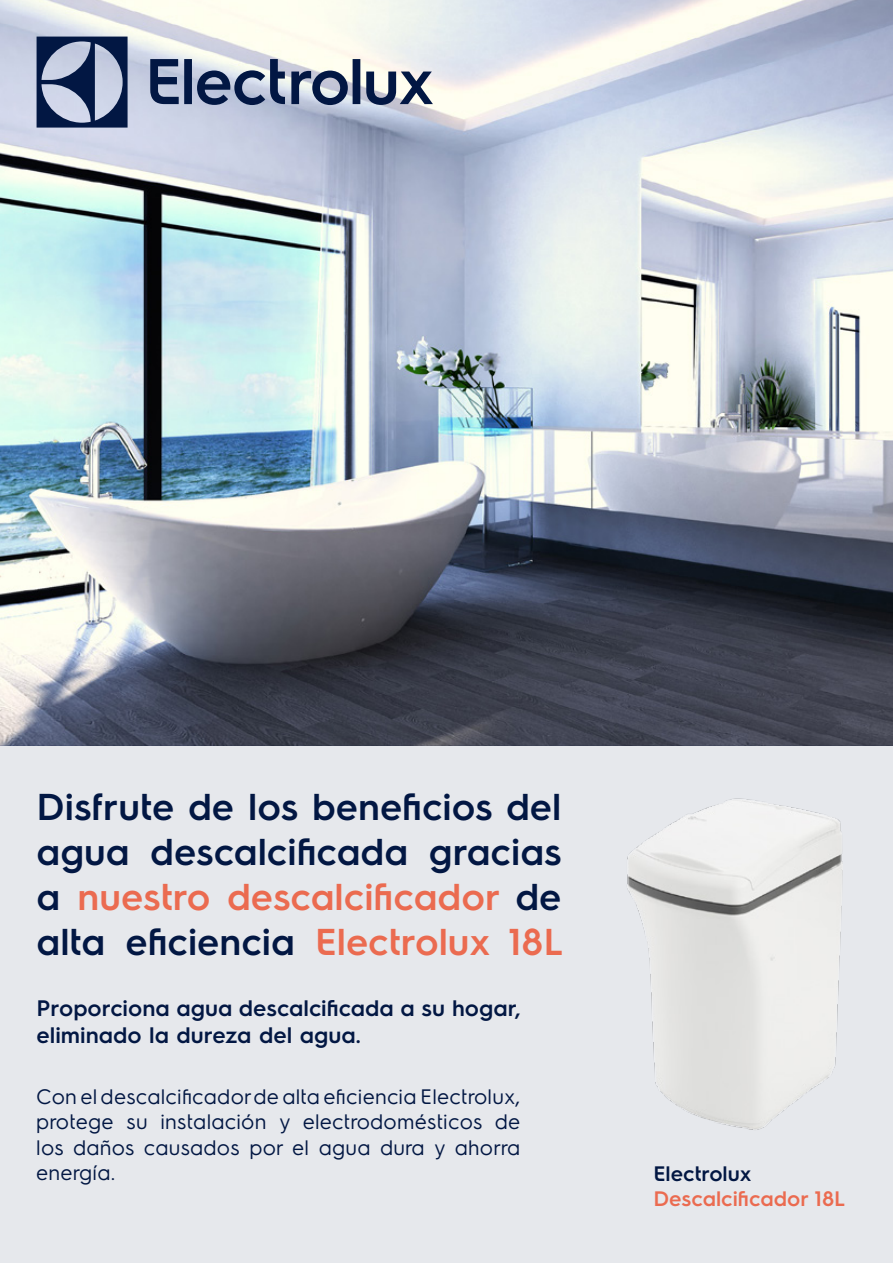
<style>
.page{position:relative;width:893px;height:1263px;background:#fff}
.page>*{position:absolute;margin:0;border:0;box-sizing:border-box;transform-origin:0 0}
.t1{font:600 37.5px/45px "Electrolux Sans";color:#021743;text-align:justify}
.t2{font:600 22.5px/27px "Electrolux Sans";color:#021743}
.t3{font:21px/25.2px "Electrolux Sans";color:#021743;text-align:justify}
.t4{font:600 21px "Electrolux Sans";color:#eb6b50}
.t5{font:600 21px "Electrolux Sans";color:#021743}
.s1{color:#eb6b50}
</style>
<div class="page">
<img style="left:0;top:0;width:893px;height:745px">
<div style="left:0;top:745px;width:893px;height:518px;background:#e6e8ec"></div>
<svg style="left:37px;top:37px;width:91px;height:91px"></svg>
<svg style="left:150px;top:59px;width:135px;height:46px"></svg>
<svg style="left:291px;top:59px;width:69px;height:46px"></svg>
<svg style="left:366px;top:72px;width:67px;height:33px"></svg>
<img style="left:627px;top:798px;width:216px;height:332px">
<h1 class="t1" style="left:37px;top:781px;width:528px">Disfrute de los beneficios del agua descalcificada gracias a <span class="s1">nuestro descalcificador</span> de alta eficiencia <span class="s1">Electrolux 18L</span></h1>
<p class="t2" style="left:37px;top:993px;width:486px">Proporciona agua descalcificada a su hogar, eliminado la dureza del agua.</p>
<p class="t3" style="left:37px;top:1083px;width:486px">Con el descalcificador de alta eficiencia Electrolux, protege su instalación y electrodomésticos de los daños causados por el agua dura y ahorra energía.</p>
<p class="t5" style="left:653px;top:1159px;width:100px">Electrolux</p>
<p class="t4" style="left:653px;top:1184px;width:193px">Descalcificador 18L</p>
</div>
